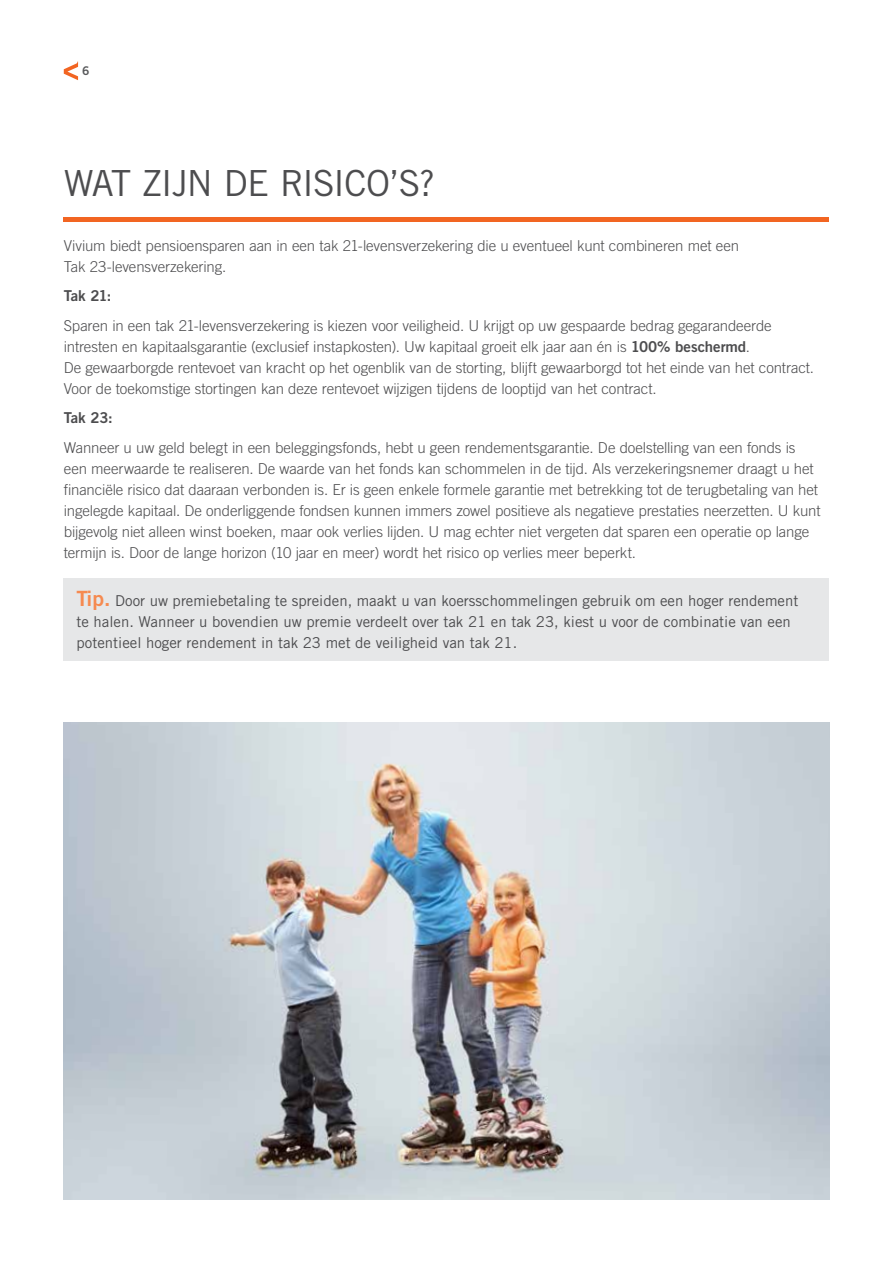
<style>
.page{position:relative;width:893px;height:1263px;background:#fff}
.page>*{position:absolute;margin:0;border:0;box-sizing:border-box;transform-origin:0 0}
.t1{font:36px "Trade Gothic LT Std";letter-spacing:-.04em;color:#4d4d4f}
.t2{font:300 15px/21px "Trade Gothic LT Std";letter-spacing:-.01em;color:#4d4d4f}
.t3{font:15px/21px "Trade Gothic LT Std";color:#4d4d4f}
.t4{font:15px "Trade Gothic LT Std Bd 2";letter-spacing:-.04em;color:#4d4d4f}
.t5{font:12px "Trade Gothic LT Std Bd 2";color:#58595b}
.s1{font-family:"Trade Gothic LT Std Bd 2";font-weight:400}
.s2{font-family:"Trade Gothic LT Std Bd 2";font-size:21px;color:#f68a50}
</style>
<div class="page">
<svg style="left:64px;top:62px;width:14px;height:18px"></svg>
<hr style="left:64px;top:217px;width:765px;height:4px;background:#f26522">
<div style="left:64px;top:578px;width:765px;height:82px;background:#e6e7e8"></div>
<img style="left:64px;top:723px;width:765px;height:476px">
<p class="t5" style="left:82px;top:63px;width:9px">6</p>
<h1 class="t1" style="left:64px;top:162px;width:373px">WAT ZIJN DE RISICO’S?</h1>
<p class="t2" style="left:64px;top:235px;width:677px">Vivium biedt pensioensparen aan in een tak 21-levensverzekering die u eventueel kunt combineren met een<br>Tak 23-levensverzekering.</p>
<p class="t4" style="left:64px;top:287px;width:49px">Tak 21:</p>
<p class="t2" style="left:64px;top:315px;width:752px">Sparen in een tak 21-levensverzekering is kiezen voor veiligheid. U krijgt op uw gespaarde bedrag gegarandeerde intresten en kapitaalsgarantie (exclusief instapkosten). Uw kapitaal groeit elk jaar aan én is <span class="s1">100% beschermd</span>.<br>De gewaarborgde rentevoet van kracht op het ogenblik van de storting, blijft gewaarborgd tot het einde van het contract.<br>Voor de toekomstige stortingen kan deze rentevoet wijzigen tijdens de looptijd van het contract.</p>
<p class="t4" style="left:64px;top:409px;width:50px">Tak 23:</p>
<p class="t2" style="left:64px;top:437px;width:758px">Wanneer u uw geld belegt in een beleggingsfonds, hebt u geen rendementsgarantie. De doelstelling van een fonds is een meerwaarde te realiseren. De waarde van het fonds kan schommelen in de tijd. Als verzekeringsnemer draagt u het financiële risico dat daaraan verbonden is. Er is geen enkele formele garantie met betrekking tot de terugbetaling van het ingelegde kapitaal. De onderliggende fondsen kunnen immers zowel positieve als negatieve prestaties neerzetten. U kunt bijgevolg niet alleen winst boeken, maar ook verlies lijden. U mag echter niet vergeten dat sparen een operatie op lange termijn is. Door de lange horizon (10 jaar en meer) wordt het risico op verlies meer beperkt.</p>
<p class="t3" style="left:77px;top:590px;width:723px"><span class="s2">Tip.</span> Door uw premiebetaling te spreiden, maakt u van koersschommelingen gebruik om een hoger rendement te halen. Wanneer u bovendien uw premie verdeelt over tak 21 en tak 23, kiest u voor de combinatie van een potentieel hoger rendement in tak 23 met de veiligheid van tak 21.</p>
</div>
